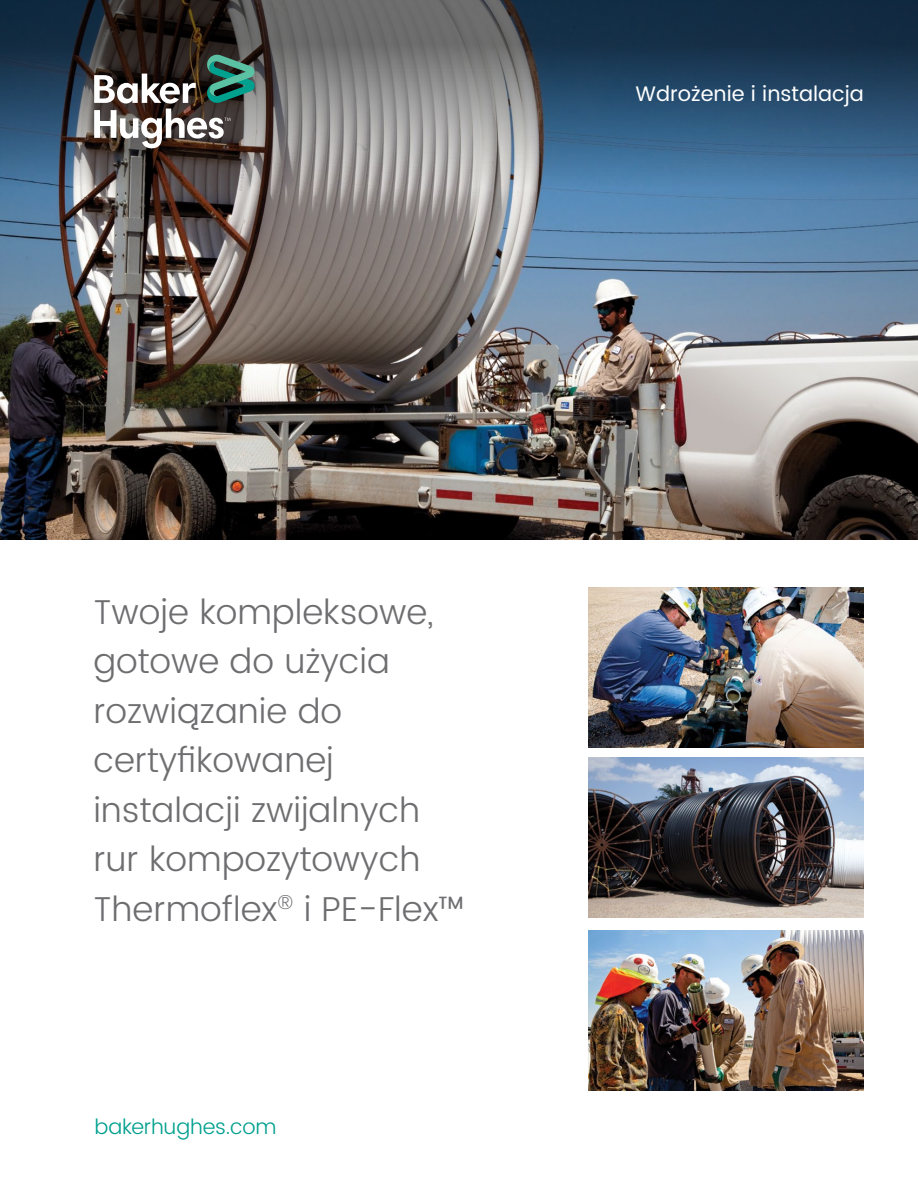
<style>
.page{position:relative;width:918px;height:1188px;background:#fff}
.page>*{position:absolute;margin:0;border:0;box-sizing:border-box;transform-origin:0 0}
.t1{font:300 34.5px/49.5px "Poppins";color:#6e6e71}
.t2{font:21px "Poppins";color:#fff}
.t3{font:300 21px "Poppins";letter-spacing:-.005em;color:#00a08e}
</style>
<div class="page">
<img style="left:0;top:253px;width:918px;height:287px">
<svg style="left:0;top:0;width:918px;height:253px;background:#526577"></svg>
<img style="left:588px;top:931px;width:276px;height:160px">
<img style="left:588px;top:587px;width:276px;height:161px">
<img style="left:588px;top:757px;width:276px;height:161px">
<svg style="left:94px;top:53px;width:161px;height:95px"></svg>
<p class="t2" style="left:636px;top:78px;width:230px">Wdrożenie i instalacja</p>
<p class="t1" style="left:93px;top:588px;width:373px">Twoje kompleksowe, gotowe do użycia rozwiązanie do certyfikowanej instalacji zwijalnych rur kompozytowych<br>Thermoflex<sup>®</sup> i PE-Flex™</p>
<p class="t3" style="left:94px;top:1112px;width:184px">bakerhughes.com</p>
</div>
